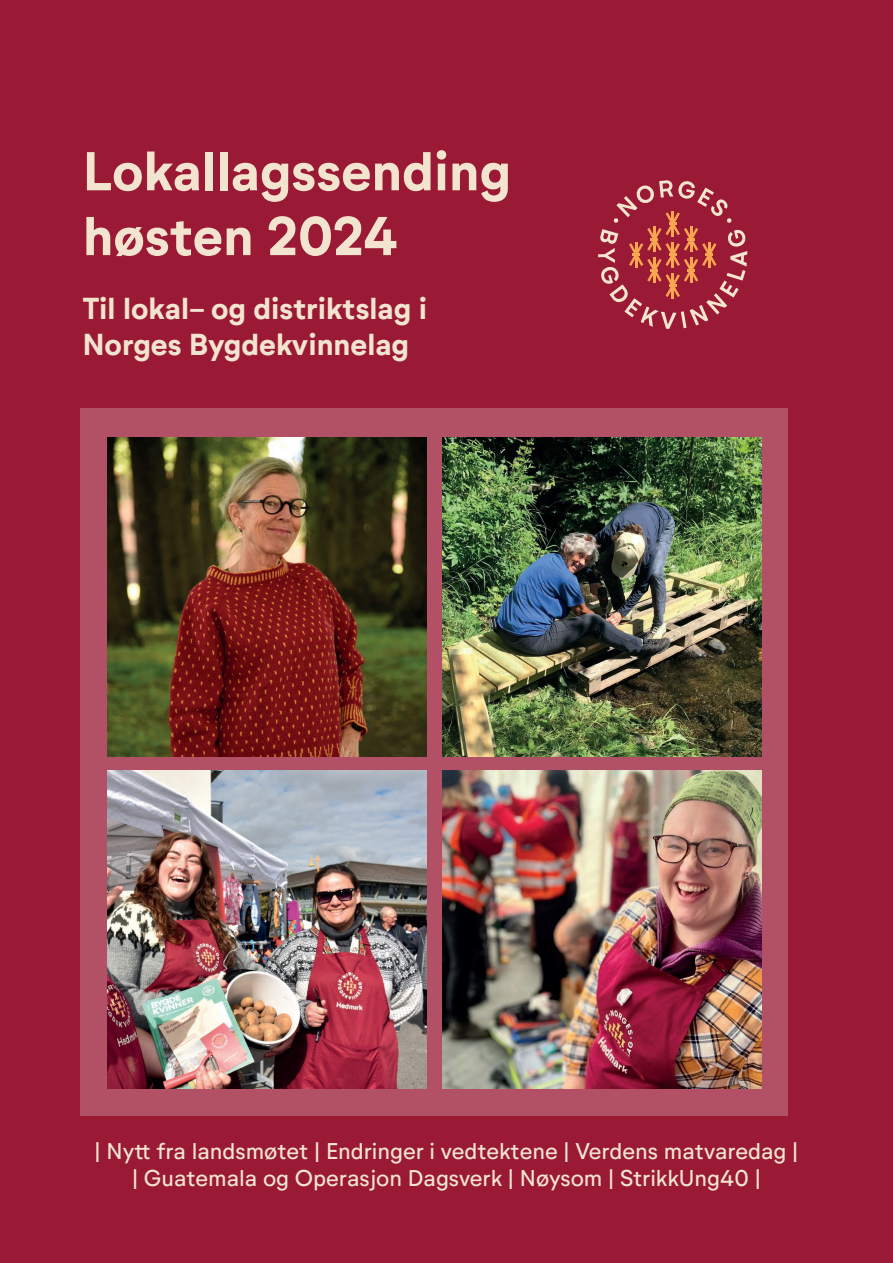
<style>
.page{position:relative;width:893px;height:1263px;background:#9a1935}
.page>*{position:absolute;margin:0;border:0;box-sizing:border-box;transform-origin:0 0}
.t1{font:700 54px/64.8px "Neutrif Studio";color:#f3e4cf}
.t2{font:700 30px/36px "Neutrif Studio";color:#f3e4cf}
.t3{font:22.5px/27px "Neutrif Studio";color:#f3e4cf;text-align:center}
</style>
<div class="page">
<svg style="left:598px;top:180px;width:149px;height:149px"></svg>
<div style="left:81px;top:408px;width:707px;height:708px;background:#b25166"></div>
<img style="left:442px;top:437px;width:319px;height:319px">
<img style="left:108px;top:770px;width:318px;height:319px">
<img style="left:442px;top:770px;width:319px;height:319px">
<img style="left:108px;top:437px;width:318px;height:319px">
<h1 class="t1" style="left:83px;top:140px;width:429px">Lokallagssending høsten 2024</h1>
<h2 class="t2" style="left:83px;top:291px;width:346px">Til lokal- og distriktslag i<br>Norges Bygdekvinnelag</h2>
<p class="t3" style="left:95px;top:1138px;width:705px">| Nytt fra landsmøtet | Endringer i vedtektene | Verdens matvaredag | | Guatemala og Operasjon Dagsverk | Nøysom | StrikkUng40 |</p>
</div>
